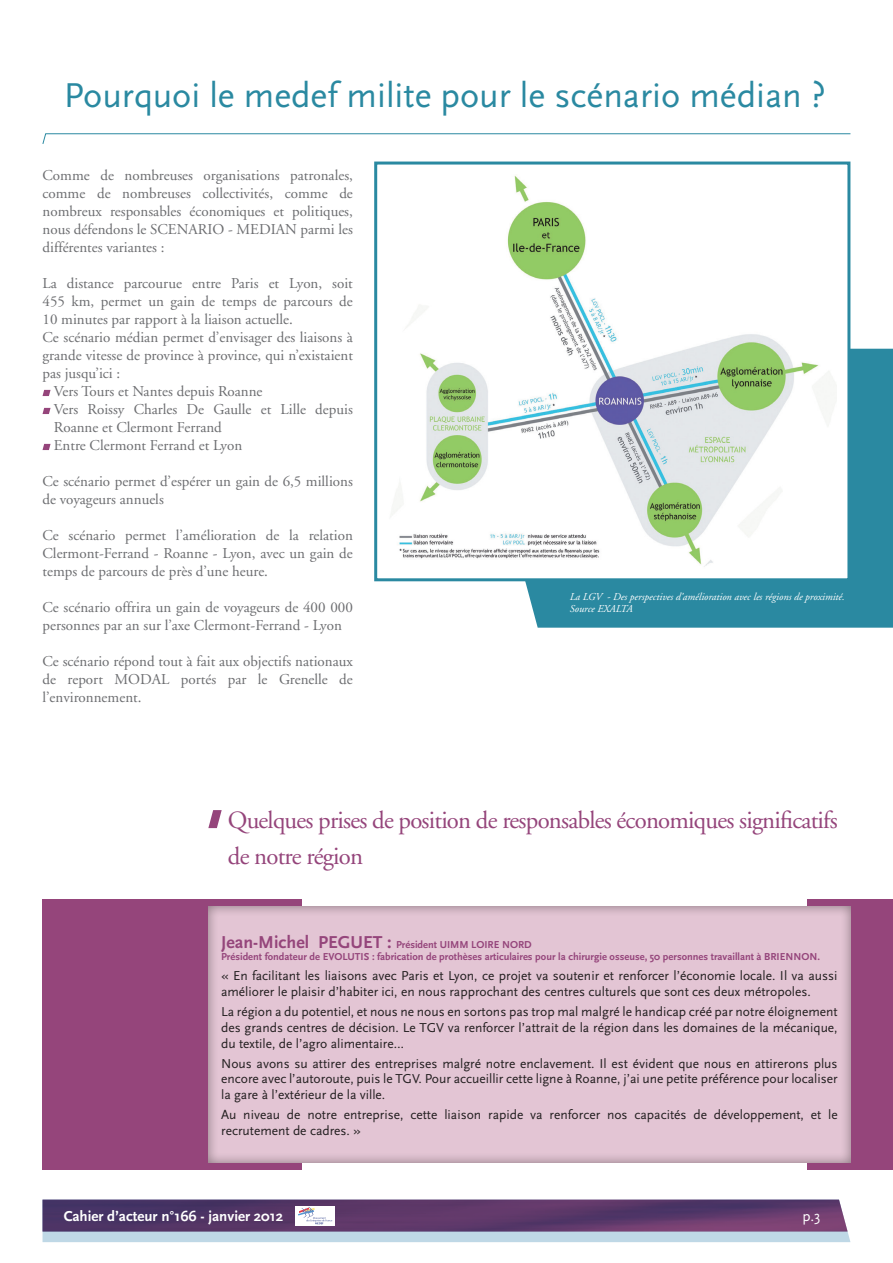
<style>
.page{position:relative;width:893px;height:1263px;background:#fff}
.page>*{position:absolute;margin:0;border:0;box-sizing:border-box;transform-origin:0 0}
.t1{font:36px "Scala Sans Pro";color:#2a89a1}
.t2{font:24.75px/36px "Adobe Garamond LT";letter-spacing:-.03em;color:#95457b}
.t3{font:15px/18px "Adobe Garamond LT";color:#6c6d70;text-align:justify}
.t4{font:700 15px "Scala Sans Pro";color:#fff}
.t5{font:15px "Scala Sans Pro";color:#fff}
.t6{font:13.5px/15.8px "Scala Sans Pro";color:#231f20}
.t7{font:700 10.5px/12.8px "Scala Sans Pro";color:#95457b}
.t8{font:italic 10.5px/12.8px "Adobe Garamond LT";color:#fff}
.s1{font-size:18px}
</style>
<div class="page">
<svg style="left:463px;top:349px;width:430px;height:279px;background:#4195ab"></svg>
<svg style="left:42px;top:133px;width:809px;height:11px"></svg>
<svg style="left:43px;top:390px;width:8px;height:6px"></svg>
<svg style="left:43px;top:408px;width:8px;height:6px"></svg>
<svg style="left:43px;top:444px;width:8px;height:6px"></svg>
<svg style="left:208px;top:810px;width:14px;height:18px"></svg>
<svg style="left:43px;top:1199px;width:807px;height:43px;background:#78668d"></svg>
<div style="left:376px;top:163px;width:473px;height:417px;background:#fff"></div>
<img style="left:390px;top:175px;width:446px;height:392px">
<div style="left:374px;top:162px;width:476px;height:419px;border:3px solid #2a89a1"></div>
<div style="left:808px;top:899px;width:85px;height:271px;background:#95457b"></div>
<div style="left:43px;top:899px;width:259px;height:271px;background:#95457b"></div>
<div style="left:208px;top:904px;width:644px;height:260px;background:#231f20;opacity:.5"></div>
<h1 class="t1" style="left:64px;top:71px;width:763px">Pourquoi le medef milite pour le scénario médian ?</h1>
<p class="t3" style="left:43px;top:166px;width:312px">Comme de nombreuses organisations patronales, comme de nombreuses collectivités, comme de nombreux responsables économiques et politiques, nous défendons le SCENARIO - MEDIAN parmi les différentes variantes :</p>
<p class="t3" style="left:43px;top:274px;width:312px">La distance parcourue entre Paris et Lyon, soit</p>
<p class="t3" style="left:43px;top:292px;width:312px">455 km, permet un gain de temps de parcours de</p>
<p class="t3" style="left:43px;top:310px;width:252px">10 minutes par rapport à la liaison actuelle.</p>
<p class="t3" style="left:43px;top:328px;width:312px">Ce scénario médian permet d’envisager des liaisons à</p>
<p class="t3" style="left:43px;top:346px;width:312px">grande vitesse de province à province, qui n’existaient</p>
<p class="t3" style="left:43px;top:364px;width:79px">pas jusqu’ici :</p>
<p class="t3" style="left:54px;top:382px;width:210px">Vers Tours et Nantes depuis Roanne</p>
<p class="t3" style="left:54px;top:400px;width:300px">Vers Roissy Charles De Gaulle et Lille depuis</p>
<p class="t3" style="left:54px;top:418px;width:169px">Roanne et Clermont Ferrand</p>
<p class="t3" style="left:54px;top:436px;width:190px">Entre Clermont Ferrand et Lyon</p>
<p class="t3" style="left:43px;top:472px;width:312px">Ce scénario permet d’espérer un gain de 6,5 millions de voyageurs annuels</p>
<p class="t3" style="left:43px;top:526px;width:312px">Ce scénario permet l’amélioration de la relation Clermont-Ferrand - Roanne - Lyon, avec un gain de temps de parcours de près d’une heure.</p>
<p class="t3" style="left:43px;top:598px;width:312px">Ce scénario offrira un gain de voyageurs de 400 000 personnes par an sur l’axe Clermont-Ferrand - Lyon</p>
<p class="t3" style="left:43px;top:652px;width:312px">Ce scénario répond tout à fait aux objectifs nationaux de report MODAL portés par le Grenelle de l’environnement.</p>
<p class="t8" style="left:570px;top:590px;width:277px">La LGV - Des perspectives d’amélioration avec les régions de proximité.<br>Source EXALTA</p>
<h2 class="t2" style="left:228px;top:802px;width:611px">Quelques prises de position de responsables économiques significatifs de notre région</h2>
<p class="t7" style="left:221px;top:937px;width:600px"><span class="s1">Jean-Michel PEGUET :</span> Président UIMM LOIRE NORD<br>Président fondateur de EVOLUTIS : fabrication de prothèses articulaires pour la chirurgie osseuse, 50 personnes travaillant à BRIENNON.</p>
<p class="t6" style="left:221px;top:967px;width:618px">« En facilitant les liaisons avec Paris et Lyon, ce projet va soutenir et renforcer l’économie locale. Il va aussi améliorer le plaisir d’habiter ici, en nous rapprochant des centres culturels que sont ces deux métropoles.</p>
<p class="t6" style="left:221px;top:1003px;width:618px;text-align:justify">La région a du potentiel, et nous ne nous en sortons pas trop mal malgré le handicap créé par notre éloignement des grands centres de décision. Le TGV va renforcer l’attrait de la région dans les domaines de la mécanique, du textile, de l’agro alimentaire…</p>
<p class="t6" style="left:221px;top:1055px;width:618px;text-align:justify">Nous avons su attirer des entreprises malgré notre enclavement. Il est évident que nous en attirerons plus encore avec l’autoroute, puis le TGV. Pour accueillir cette ligne à Roanne, j’ai une petite préférence pour localiser la gare à l’extérieur de la ville.</p>
<p class="t6" style="left:221px;top:1106px;width:618px">Au niveau de notre entreprise, cette liaison rapide va renforcer nos capacités de développement, et le recrutement de cadres. »</p>
<p class="t4" style="left:64px;top:1206px;width:221px">Cahier d’acteur n°166 - janvier 2012</p>
<p class="t5" style="left:802px;top:1206px;width:20px">p.3</p>
</div>
